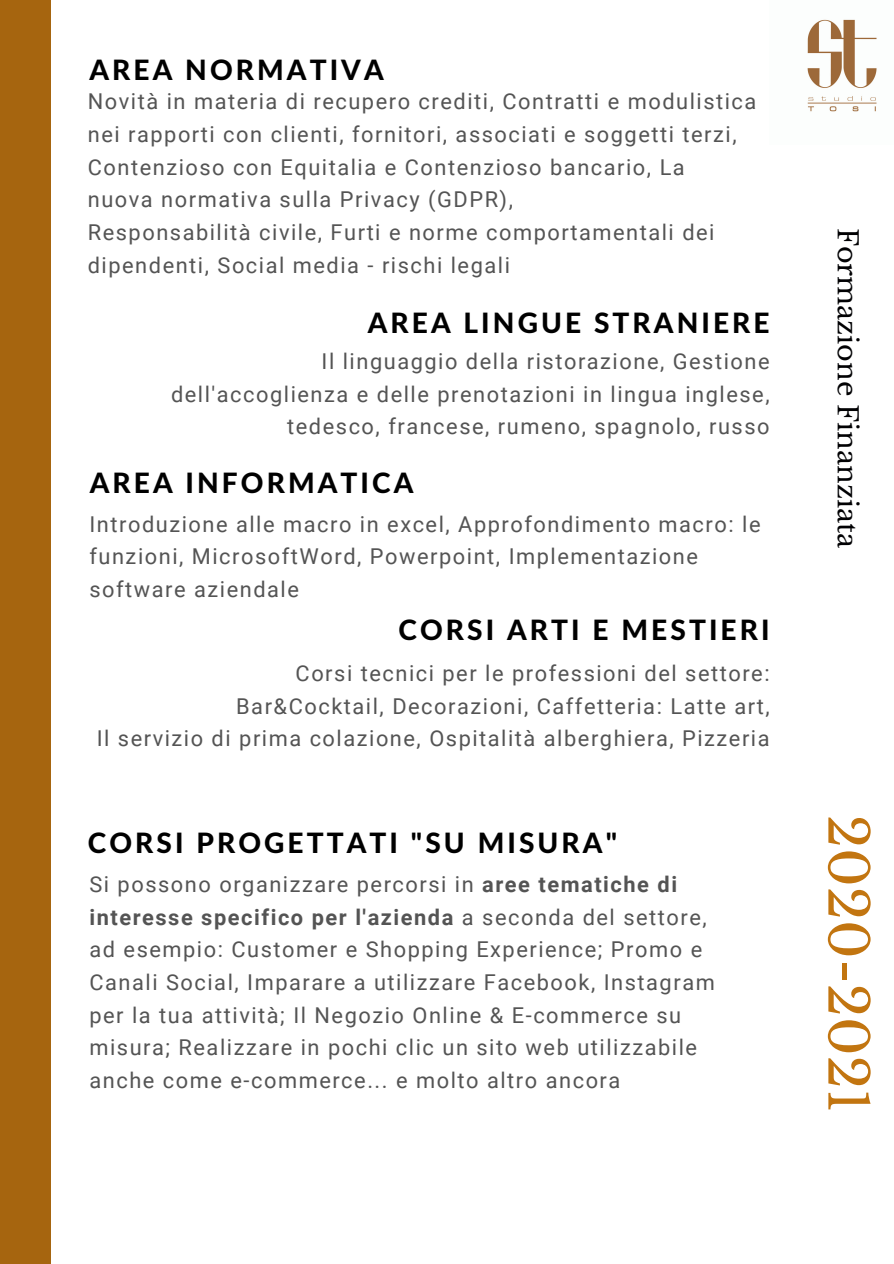
<style>
.page{position:relative;width:894px;height:1264px;background:#fff}
.page>*{position:absolute;margin:0;border:0;box-sizing:border-box;transform-origin:0 0}
.t1{font:54px "Libre Baskerville";color:#c27510}
.t2{font:800 28.05px "Lato Latin";letter-spacing:.11em;color:#000}
.t3{font:27px "Libre Baskerville";color:#010103}
.t4{font:21.75px/32.7px "Roboto";letter-spacing:.07em;color:#545454}
.s1{font-weight:700}
</style>
<div class="page">
<div style="left:0;top:0;width:51px;height:1263px;background:#a6650f"></div>
<img style="left:807px;top:19px;width:70px;height:93px">
<p class="t2" style="left:89px;top:57px;width:296px">AREA NORMATIVA</p>
<p class="t4" style="left:88px;top:86px;width:670px">Novità in materia di recupero crediti, Contratti e modulistica nei rapporti con clienti, fornitori, associati e soggetti terzi, Contenzioso con Equitalia e Contenzioso bancario, La<br>nuova normativa sulla Privacy (GDPR),<br>Responsabilità civile, Furti e norme comportamentali dei dipendenti, Social media - rischi legali</p>
<p class="t2" style="left:367px;top:310px;width:403px">AREA LINGUE STRANIERE</p>
<p class="t4" style="left:171px;top:345px;width:600px;text-align:right">Il linguaggio della ristorazione, Gestione dell'accoglienza e delle prenotazioni in lingua inglese, tedesco, francese, rumeno, spagnolo, russo</p>
<p class="t2" style="left:90px;top:471px;width:325px">AREA INFORMATICA</p>
<p class="t4" style="left:89px;top:508px;width:672px">Introduzione alle macro in excel, Approfondimento macro: le funzioni, MicrosoftWord, Powerpoint, Implementazione software aziendale</p>
<p class="t2" style="left:398px;top:617px;width:372px">CORSI ARTI E MESTIERI</p>
<p class="t4" style="left:97px;top:657px;width:674px;text-align:right">Corsi tecnici per le professioni del settore:<br>Bar&amp;Cocktail, Decorazioni, Caffetteria: Latte art,<br>Il servizio di prima colazione, Ospitalità alberghiera, Pizzeria</p>
<p class="t2" style="left:88px;top:830px;width:530px">CORSI PROGETTATI "SU MISURA"</p>
<p class="t4" style="left:89px;top:868px;width:626px">Si possono organizzare percorsi in <span class="s1">aree tematiche di interesse specifico per l'azienda</span> a seconda del settore, ad esempio: Customer e Shopping Experience; Promo e Canali Social, Imparare a utilizzare Facebook, Instagram per la tua attività; Il Negozio Online &amp; E-commerce su misura; Realizzare in pochi clic un sito web utilizzabile anche come e-commerce... e molto altro ancora</p>
<p class="t3" style="left:863px;top:227px;width:322px;rotate:90deg">Formazione Finanziata</p>
<h1 class="t1" style="left:880px;top:814px;width:300px;rotate:90deg">2020-2021</h1>
</div>
